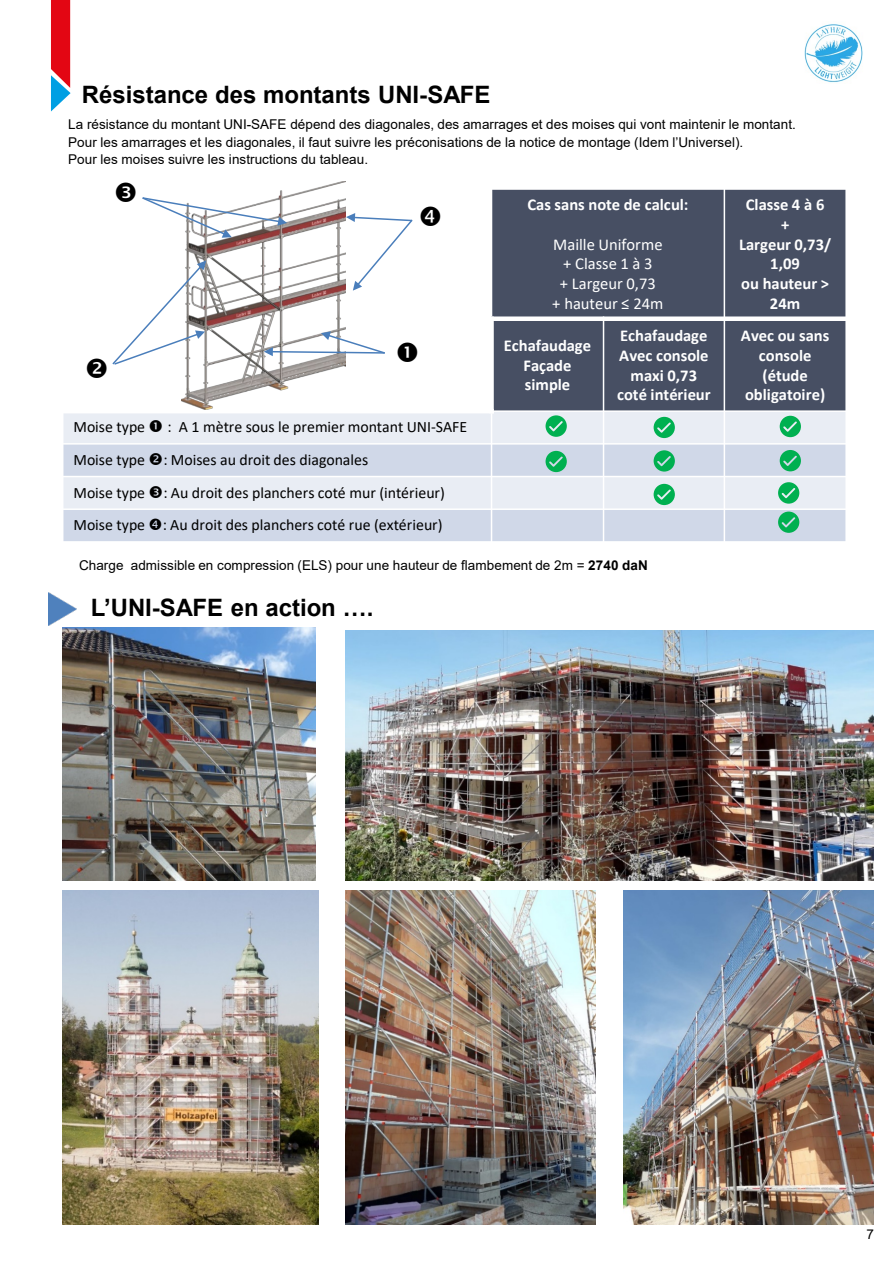
<style>
.page{position:relative;width:893px;height:1264px;background:#fff}
.page>*{position:absolute;margin:0;border:0;box-sizing:border-box;transform-origin:0 0}
.t1{font:700 24px "Arial";color:#000}
.t2{font:700 16.5px/19.8px "Calibri";letter-spacing:-.005em;color:#fff;text-align:center}
.t3{font:16.5px "Calibri";color:#fff}
.t4{font:15.9px "Calibri";color:#000}
.t5{font:13.5px "Arial";letter-spacing:.005em;color:#000}
.s1{font-weight:700}
</style>
<div class="page">
<svg style="left:51px;top:0;width:20px;height:111px;background:#c3465a"></svg>
<img style="left:804px;top:24px;width:59px;height:59px">
<img style="left:346px;top:890px;width:250px;height:333px">
<img style="left:63px;top:890px;width:255px;height:333px">
<img style="left:346px;top:630px;width:527px;height:250px">
<img style="left:49px;top:592px;width:28px;height:33px">
<img style="left:63px;top:627px;width:252px;height:253px">
<img style="left:623px;top:890px;width:250px;height:333px">
<div style="left:491px;top:189px;width:233px;height:130px;background:#474f63"></div>
<div style="left:724px;top:189px;width:122px;height:130px;background:#474f63"></div>
<div style="left:491px;top:319px;width:112px;height:92px;background:#474f63"></div>
<div style="left:603px;top:319px;width:121px;height:92px;background:#474f63"></div>
<div style="left:724px;top:319px;width:122px;height:92px;background:#474f63"></div>
<div style="left:63px;top:411px;width:428px;height:33px;background:#e9edf4"></div>
<div style="left:491px;top:411px;width:112px;height:33px;background:#e9edf4"></div>
<div style="left:603px;top:411px;width:121px;height:33px;background:#e9edf4"></div>
<div style="left:724px;top:411px;width:122px;height:33px;background:#e9edf4"></div>
<div style="left:63px;top:444px;width:428px;height:32px;background:#d0d8e8"></div>
<div style="left:491px;top:444px;width:112px;height:32px;background:#d0d8e8"></div>
<div style="left:603px;top:444px;width:121px;height:32px;background:#d0d8e8"></div>
<div style="left:724px;top:444px;width:122px;height:32px;background:#d0d8e8"></div>
<div style="left:63px;top:476px;width:428px;height:33px;background:#e9edf4"></div>
<div style="left:491px;top:476px;width:112px;height:33px;background:#e9edf4"></div>
<div style="left:603px;top:476px;width:121px;height:33px;background:#e9edf4"></div>
<div style="left:724px;top:476px;width:122px;height:33px;background:#e9edf4"></div>
<div style="left:63px;top:509px;width:428px;height:33px;background:#d0d8e8"></div>
<div style="left:491px;top:509px;width:112px;height:33px;background:#d0d8e8"></div>
<div style="left:603px;top:509px;width:121px;height:33px;background:#d0d8e8"></div>
<div style="left:724px;top:509px;width:122px;height:33px;background:#d0d8e8"></div>
<hr style="left:490px;top:188px;width:2px;height:128px;background:#fff">
<hr style="left:489px;top:316px;width:4px;height:97px;background:#fff">
<hr style="left:490px;top:413px;width:2px;height:129px;background:#fff">
<hr style="left:602px;top:316px;width:2px;height:226px;background:#fff">
<hr style="left:723px;top:188px;width:2px;height:354px;background:#fff">
<div style="left:489px;top:316px;width:357px;height:5px;background:#fff"></div>
<hr style="left:62px;top:409px;width:431px;height:4px;background:#fff">
<hr style="left:493px;top:410px;width:353px;height:2px;background:#fff">
<hr style="left:62px;top:443px;width:784px;height:1px;background:#fff">
<hr style="left:62px;top:475px;width:784px;height:2px;background:#fff">
<hr style="left:62px;top:508px;width:784px;height:2px;background:#fff">
<hr style="left:845px;top:188px;width:1px;height:354px;background:#fff">
<hr style="left:62px;top:188px;width:784px;height:2px;background:#fff">
<hr style="left:62px;top:541px;width:784px;height:1px;background:#fff">
<img style="left:182px;top:181px;width:164px;height:228px">
<svg style="left:142px;top:196px;width:145px;height:42px"></svg>
<svg style="left:264px;top:331px;width:121px;height:25px"></svg>
<svg style="left:346px;top:213px;width:67px;height:77px"></svg>
<svg style="left:545px;top:415px;width:21px;height:22px"></svg>
<svg style="left:545px;top:451px;width:21px;height:21px"></svg>
<svg style="left:653px;top:417px;width:21px;height:21px"></svg>
<svg style="left:653px;top:450px;width:21px;height:21px"></svg>
<svg style="left:653px;top:483px;width:21px;height:22px"></svg>
<svg style="left:778px;top:511px;width:21px;height:21px"></svg>
<svg style="left:778px;top:482px;width:21px;height:21px"></svg>
<svg style="left:779px;top:450px;width:21px;height:21px"></svg>
<svg style="left:779px;top:415px;width:21px;height:22px"></svg>
<svg style="left:112px;top:260px;width:94px;height:118px"></svg>
<p class="t1" style="left:82px;top:78px;width:410px">Résistance des montants UNI-SAFE</p>
<p class="t5" style="left:68px;top:115px;width:729px">La résistance du montant UNI-SAFE dépend des diagonales, des amarrages et des moises qui vont maintenir le montant.</p>
<p class="t5" style="left:68px;top:133px;width:676px">Pour les amarrages et les diagonales, il faut suivre les préconisations de la notice de montage (Idem l’Universel).</p>
<p class="t5" style="left:68px;top:150px;width:301px">Pour les moises suivre les instructions du tableau.</p>
<p class="t2" style="left:527px;top:194px;width:162px">Cas sans note de calcul:</p>
<p class="t3" style="left:553px;top:232px;width:111px">Maille Uniforme</p>
<p class="t3" style="left:563px;top:252px;width:91px">+ Classe 1 à 3</p>
<p class="t3" style="left:559px;top:272px;width:98px">+ Largeur 0,73</p>
<p class="t3" style="left:552px;top:292px;width:113px">+ hauteur ≤ 24m</p>
<p class="t2" style="left:745px;top:194px;width:80px">Classe 4 à 6</p>
<p class="t2" style="left:781px;top:214px;width:10px">+</p>
<p class="t2" style="left:739px;top:234px;width:94px">Largeur 0,73/<br>1,09</p>
<p class="t2" style="left:741px;top:273px;width:89px">ou hauteur &gt;<br>24m</p>
<p class="t2" style="left:503px;top:335px;width:89px">Echafaudage</p>
<p class="t2" style="left:523px;top:355px;width:49px;text-align:left">Façade simple</p>
<p class="t2" style="left:620px;top:325px;width:89px">Echafaudage</p>
<p class="t2" style="left:617px;top:345px;width:95px">Avec console maxi 0,73 coté intérieur</p>
<p class="t4" style="left:73px;top:416px;width:73px">Moise type</p>
<p class="t4" style="left:167px;top:416px;width:301px">: A 1 mètre sous le premier montant UNI-SAFE</p>
<p class="t4" style="left:73px;top:448px;width:296px">Moise type : Moises au droit des diagonales</p>
<p class="t4" style="left:73px;top:481px;width:373px">Moise type : Au droit des planchers coté mur (intérieur)</p>
<p class="t4" style="left:73px;top:513px;width:370px">Moise type : Au droit des planchers coté rue (extérieur)</p>
<p class="t5" style="left:79px;top:556px;width:570px">Charge admissible en compression (ELS) pour une hauteur de flambement de 2m = <span class="s1">2740 daN</span></p>
<p class="t1" style="left:91px;top:591px;width:284px">L’UNI-SAFE en action ….</p>
<p class="t2" style="left:740px;top:325px;width:90px">Avec ou sans console</p>
<p class="t2" style="left:745px;top:365px;width:82px">(étude obligatoire)</p>
<p class="t5" style="left:866px;top:1224px;width:9px">7</p>
</div>
